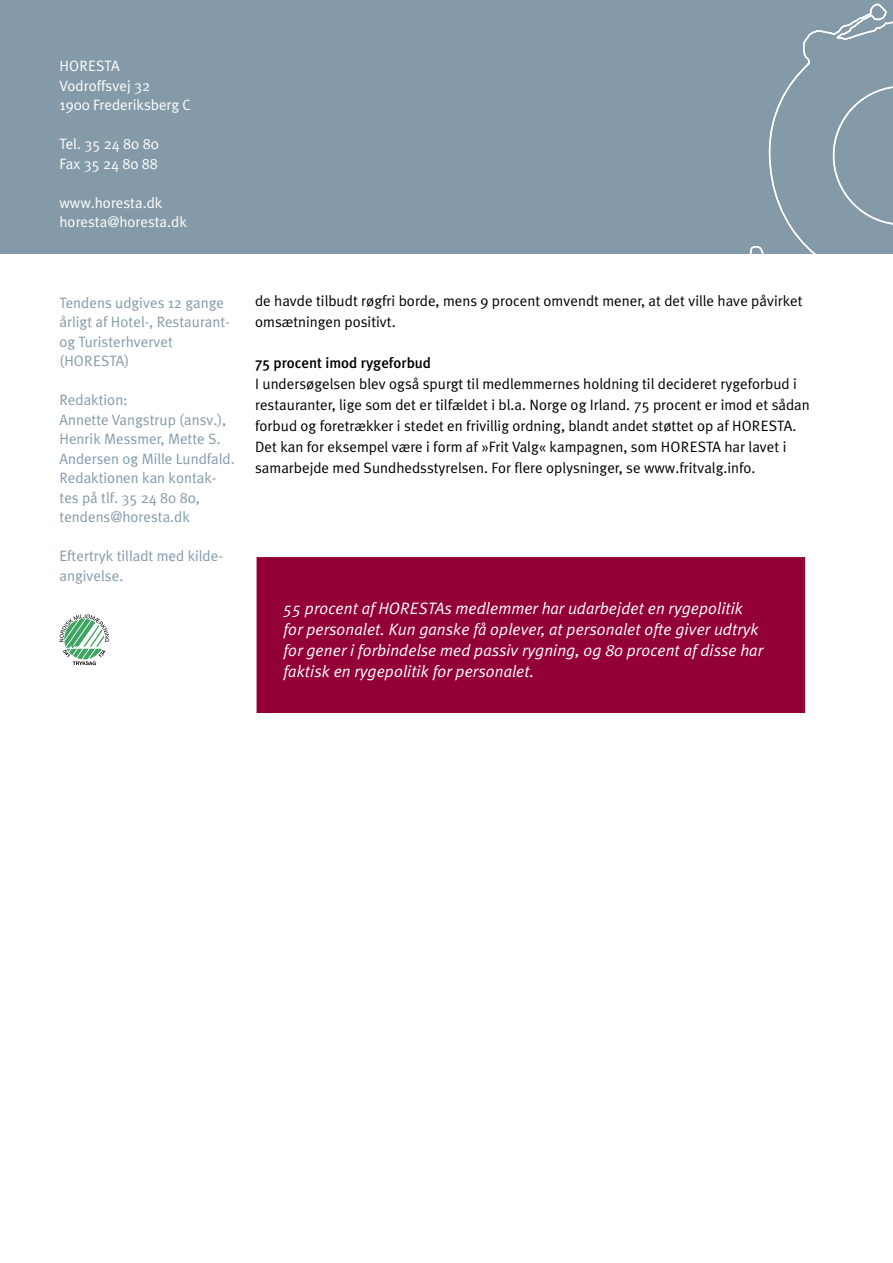
<style>
.page{position:relative;width:893px;height:1263px;background:#fff}
.page>*{position:absolute;margin:0;border:0;box-sizing:border-box;transform-origin:0 0}
.t1{font:italic 16.5px/21px "Meta Plus Normal";color:#fff}
.t2{font:15px/21px "Meta Plus Normal";color:#000}
.t3{font:15px/19.5px "Meta Plus Normal";color:#849aa8}
.t4{font:15px/19.5px "Meta Plus Normal";color:#fff}
.t5{font:500 15px "Meta Plus";color:#000}
</style>
<div class="page">
<div style="left:0;top:0;width:893px;height:253px;background:#849aa8"></div>
<svg style="left:750px;top:3px;width:143px;height:250px"></svg>
<svg style="left:60px;top:614px;width:49px;height:51px"></svg>
<div style="left:257px;top:558px;width:547px;height:154px;background:#930036"></div>
<div style="left:257px;top:557px;width:548px;height:156px;border:2px solid #930036"></div>
<p class="t4" style="left:60px;top:56px;width:133px">HORESTA<br>Vodroffsvej 32<br>1900 Frederiksberg C</p>
<p class="t4" style="left:60px;top:134px;width:101px">Tel. 35 24 80 80<br>Fax 35 24 80 88</p>
<p class="t4" style="left:60px;top:193px;width:129px">www.horesta.dk horesta@horesta.dk</p>
<p class="t3" style="left:60px;top:293px;width:172px">Tendens udgives 12 gange årligt af Hotel-, Restaurant&shy;og Turisterhvervet (HORESTA)</p>
<p class="t3" style="left:60px;top:390px;width:177px">Redaktion:<br>Annette Vangstrup (ansv.),<br>Henrik Messmer, Mette S.<br>Andersen og Mille Lundfald.<br>Redaktionen kan kontak&shy;tes på tlf. 35 24 80 80, tendens@horesta.dk</p>
<p class="t3" style="left:60px;top:546px;width:165px">Eftertryk tilladt med kilde&shy;angivelse.</p>
<p class="t2" style="left:255px;top:290px;width:549px">de havde tilbudt røgfri borde, mens 9 procent omvendt mener, at det ville have påvirket omsætningen positivt.</p>
<p class="t5" style="left:255px;top:354px;width:178px">75 procent imod rygeforbud</p>
<p class="t2" style="left:255px;top:373px;width:556px">I undersøgelsen blev også spurgt til medlemmernes holdning til decideret rygeforbud i restauranter, lige som det er tilfældet i bl.a. Norge og Irland. 75 procent er imod et sådan forbud og foretrækker i stedet en frivillig ordning, blandt andet støttet op af HORESTA.<br>Det kan for eksempel være i form af »Frit Valg« kampagnen, som HORESTA har lavet i samarbejde med Sundhedsstyrelsen. For flere oplysninger, se www.fritvalg.info.</p>
<p class="t1" style="left:284px;top:597px;width:481px">55 procent af HORESTAs medlemmer har udarbejdet en rygepolitik for personalet. Kun ganske få oplever, at personalet ofte giver udtryk for gener i forbindelse med passiv rygning, og 80 procent af disse har faktisk en rygepolitik for personalet.</p>
</div>
